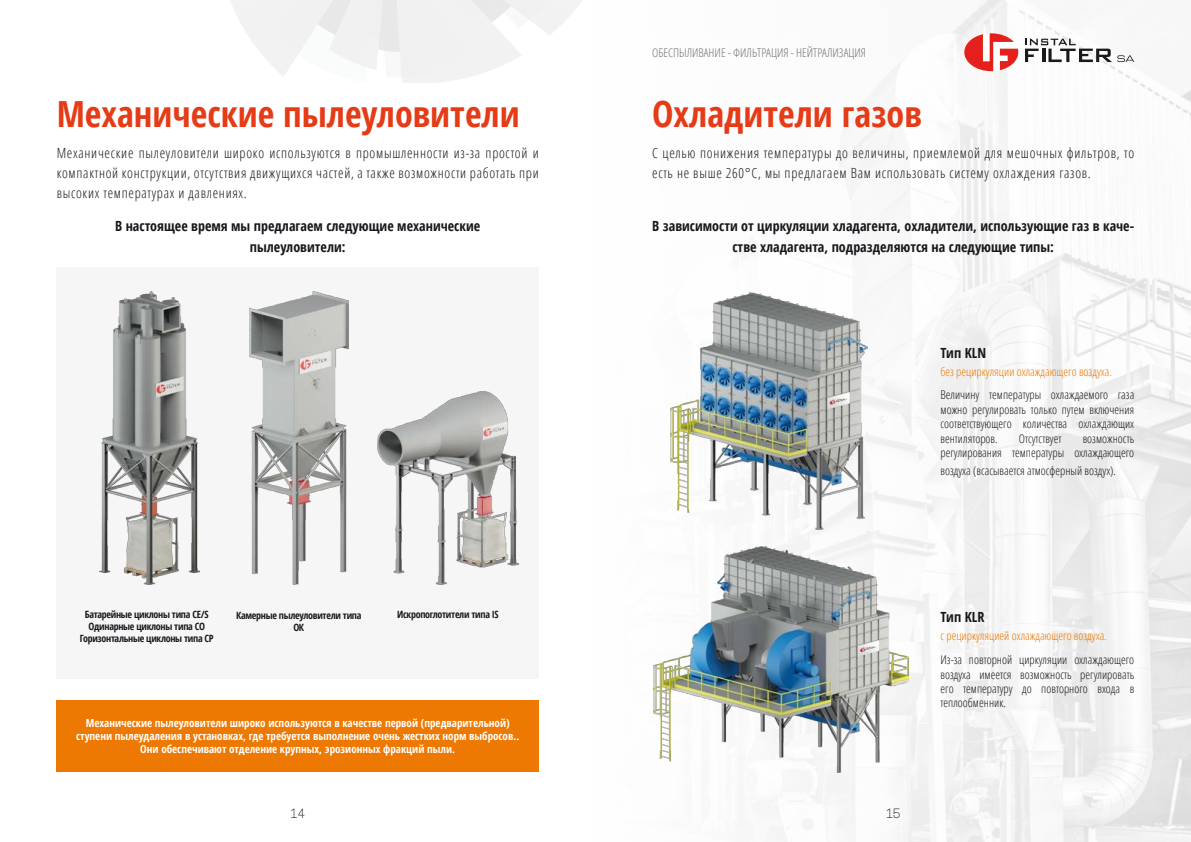
<style>
.page{position:relative;width:1191px;height:842px;background:#fff}
.page>*{position:absolute;margin:0;border:0;box-sizing:border-box;transform-origin:0 0}
.t1{font:700 condensed 36px "Open Sans";color:#e53b16}
.t2{font:300 condensed 14px/20px "Open Sans";letter-spacing:.05em;color:#1a171c}
.t3{font:700 condensed 14px/21px "Open Sans";color:#1a171c;text-align:center}
.t4{font:300 condensed 12px/14.4px "Open Sans";color:#1a171c;text-align:justify}
.t5{font:300 condensed 12px "Open Sans";color:#ed7902}
.t6{font:300 condensed 12px "Open Sans";color:#707172}
.t7{font:300 12px "Cooper Hewitt";color:#000}
.t8{font:700 condensed 11px/13.2px "Open Sans";color:#fff;text-align:center}
.t9{font:700 condensed 10px/12px "Open Sans";letter-spacing:-.03em;color:#1a171c;text-align:center}
</style>
<div class="page">
<img style="left:764px;top:99px;width:427px;height:743px">
<img style="left:653px;top:546px;width:255px;height:227px">
<img style="left:670px;top:292px;width:198px;height:237px">
<div style="left:57px;top:268px;width:482px;height:411px;background:#f6f6f6"></div>
<img style="left:99px;top:291px;width:101px;height:293px">
<img style="left:377px;top:392px;width:142px;height:192px">
<img style="left:249px;top:291px;width:99px;height:293px">
<div style="left:57px;top:700px;width:482px;height:71px;background:#ed7902"></div>
<svg style="left:230px;top:0;width:352px;height:83px"></svg>
<svg style="left:964px;top:33px;width:54px;height:38px"></svg>
<svg style="left:1025px;top:39px;width:109px;height:23px"></svg>
<h1 class="t1" style="left:57px;top:89px;width:464px">Механические пылеуловители</h1>
<p class="t2" style="left:57px;top:143px;width:483px;text-align:justify">Механические пылеуловители широко используются в промышленности из-за простой и компактной конструкции, отсутствия движущихся частей, а также возможности работать при высоких температурах и давлениях.</p>
<p class="t3" style="left:115px;top:215px;width:366px">В настоящее время мы предлагаем следующие механические пылеуловители:</p>
<p class="t9" style="left:80px;top:608px;width:135px">Батарейные циклоны типа CE/S<br>Одинарные циклоны типа СО<br>Горизонтальные циклоны типа CP</p>
<p class="t9" style="left:236px;top:609px;width:127px">Камерные пылеуловители типа<br>ОК</p>
<p class="t9" style="left:397px;top:608px;width:103px">Искропоглотители типа IS</p>
<p class="t8" style="left:76px;top:716px;width:445px">Механические пылеуловители широко используются в качестве первой (предварительной) ступени пылеудаления в установках, где требуется выполнение очень жестких норм выбросов..<br>Они обеспечивают отделение крупных, эрозионных фракций пыли.</p>
<p class="t6" style="left:652px;top:44px;width:215px">ОБЕСПЫЛИВАНИЕ - ФИЛЬТРАЦИЯ - НЕЙТРАЛИЗАЦИЯ</p>
<h1 class="t1" style="left:652px;top:89px;width:271px">Охладители газов</h1>
<p class="t2" style="left:652px;top:143px;width:483px">С целью понижения температуры до величины, приемлемой для мешочных фильтров, то есть не выше 260°С, мы предлагаем Вам использовать систему охлаждения газов.</p>
<p class="t3" style="left:652px;top:215px;width:483px">В зависимости от циркуляции хладагента, охладители, использующие газ в каче&shy;стве хладагента, подразделяются на следующие типы:</p>
<p class="t3" style="left:940px;top:342px;width:47px">Тип KLN</p>
<p class="t5" style="left:940px;top:363px;width:173px">без рециркуляции охлаждающего воздуха.</p>
<p class="t4" style="left:940px;top:387px;width:195px">Величину температуры охлаждаемого газа можно регулировать только путем включения соответствующего количества охлаждающих вентиляторов.</p>
<p class="t4" style="left:1018px;top:431px;width:44px">Отсутствует</p>
<p class="t4" style="left:940px;top:431px;width:195px;text-align:right">возможность<br>регулирования температуры охлаждающего</p>
<p class="t4" style="left:940px;top:463px;width:177px">воздуха (всасывается атмосферный воздух).</p>
<p class="t3" style="left:940px;top:606px;width:45px">Тип KLR</p>
<p class="t5" style="left:940px;top:628px;width:168px">с рециркуляцией охлаждающего воздуха.</p>
<p class="t4" style="left:940px;top:652px;width:195px">Из-за повторной циркуляции охлаждающего воздуха имеется возможность регулировать его температуру до повторного входа в теплообменник.</p>
<p class="t7" style="left:290px;top:807px;width:16px">14</p>
<p class="t7" style="left:886px;top:807px;width:16px">15</p>
</div>
